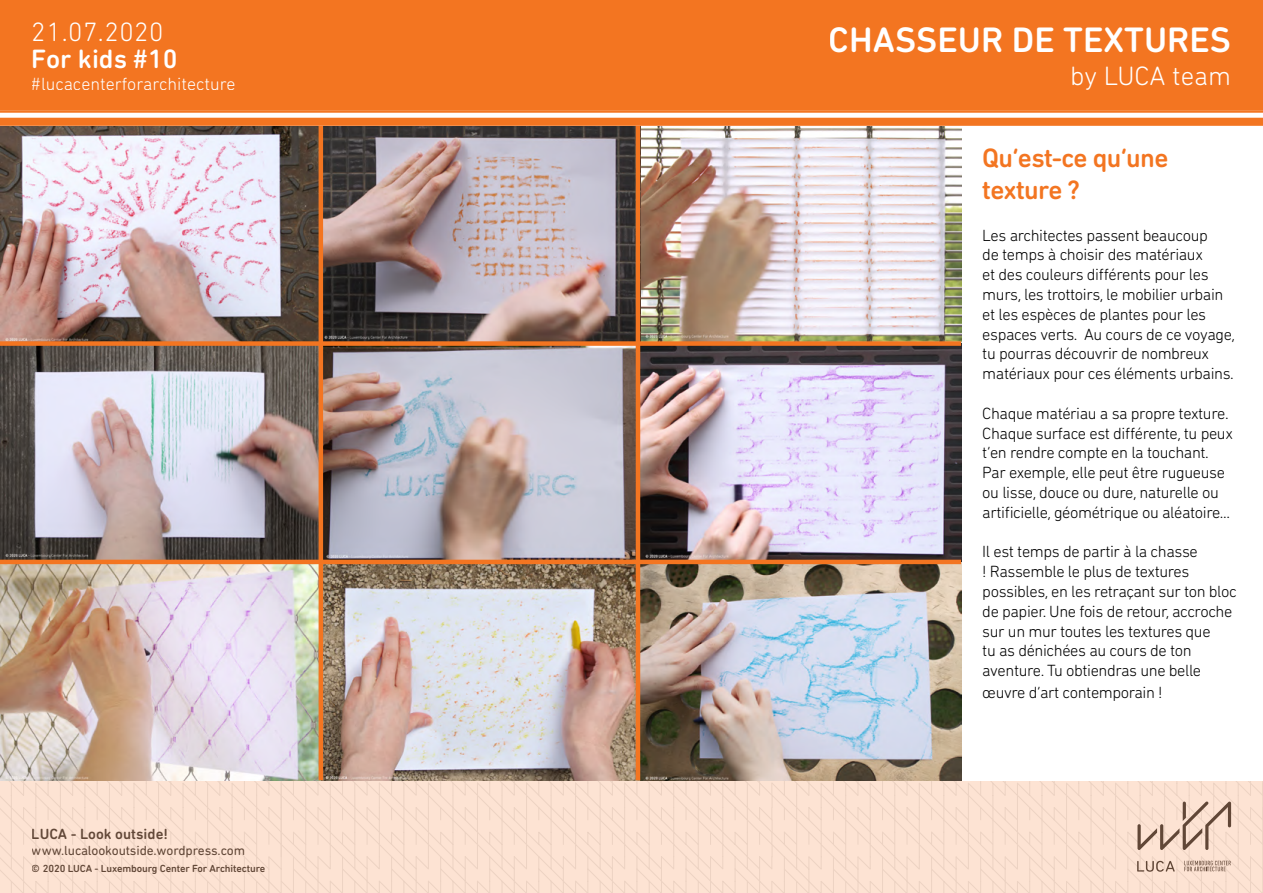
<style>
.page{position:relative;width:1263px;height:893px;background:#fff}
.page>*{position:absolute;margin:0;border:0;box-sizing:border-box;transform-origin:0 0}
.t1{font:500 36px "DIN Next Rounded LT Pro";color:#fff}
.t2{font:500 27px/32.4px "DIN Next Rounded LT Pro";letter-spacing:-.025em;color:#f37521}
.t3{font:300 27px "DIN Next Rounded LT Pro";color:#fff}
.t4{font:500 27px "DIN Next Rounded LT Pro";color:#fff}
.t5{font:300 18px "DIN Next Rounded LT Pro";color:#fff}
.t6{font:300 16.5px/19.8px "DIN Next Rounded LT Pro";letter-spacing:-.025em;color:#000}
.t7{font:500 15px "DIN Next Rounded LT Pro";color:#4d4d4d}
.t8{font:13.5px "DIN Next Rounded LT Pro";letter-spacing:-.01em;color:#4d4d4d}
.t9{font:500 10.5px "DIN Next Rounded LT Pro";letter-spacing:-.01em;color:#4d4d4d}
</style>
<div class="page">
<svg style="left:772px;top:780px;width:491px;height:113px;background:#fae0d0"></svg>
<svg style="left:282px;top:780px;width:490px;height:14px;background:#f2d9c9"></svg>
<svg style="left:282px;top:794px;width:490px;height:99px;background:#fae0d0"></svg>
<svg style="left:0;top:780px;width:282px;height:113px;background:#fae0d0"></svg>
<svg style="left:1184px;top:861px;width:47px;height:10px"></svg>
<svg style="left:1137px;top:861px;width:38px;height:11px"></svg>
<svg style="left:1137px;top:801px;width:94px;height:49px;background:#ddc3b3"></svg>
<img style="left:1px;top:125px;width:960px;height:216px">
<img style="left:1px;top:564px;width:960px;height:216px">
<img style="left:640px;top:346px;width:321px;height:214px">
<img style="left:323px;top:346px;width:313px;height:214px">
<img style="left:1px;top:346px;width:318px;height:214px">
<hr style="left:636px;top:125px;width:4px;height:655px;background:#f37521">
<hr style="left:319px;top:125px;width:4px;height:655px;background:#f37521">
<div style="left:0;top:341px;width:961px;height:5px;background:#f37521"></div>
<hr style="left:0;top:560px;width:961px;height:4px;background:#f37521">
<div style="left:0;top:0;width:1263px;height:125px;background:#f37521"></div>
<svg style="left:0;top:113px;width:1263px;height:5px;background:#fef7f2"></svg>
<h2 class="t3" style="left:32px;top:16px;width:133px">21.07.2020</h2>
<h2 class="t4" style="left:32px;top:43px;width:147px">For kids #10</h2>
<p class="t5" style="left:32px;top:73px;width:205px">#lucacenterforarchitecture</p>
<p class="t7" style="left:32px;top:825px;width:138px">LUCA - Look outside!</p>
<p class="t8" style="left:32px;top:843px;width:215px">www.lucalookoutside.wordpress.com</p>
<p class="t9" style="left:32px;top:862px;width:235px">© 2020 LUCA - Luxembourg Center For Architecture</p>
<h1 class="t1" style="left:829px;top:19px;width:404px">Chasseur de textures</h1>
<h2 class="t3" style="left:1070px;top:60px;width:162px">by LUCA team</h2>
<h2 class="t2" style="left:982px;top:141px;width:188px">Qu’est-ce qu’une texture ?</h2>
<p class="t6" style="left:982px;top:225px;width:254px">Les architectes passent beaucoup<br>de temps à choisir des matériaux<br>et des couleurs différents pour les murs, les trottoirs, le mobilier urbain et les espèces de plantes pour les espaces verts. Au cours de ce voyage, tu pourras découvrir de nombreux matériaux pour ces éléments urbains.</p>
<p class="t6" style="left:982px;top:403px;width:252px">Chaque matériau a sa propre texture.<br>Chaque surface est différente, tu peux t’en rendre compte en la touchant.<br>Par exemple, elle peut être rugueuse ou lisse, douce ou dure, naturelle ou artificielle, géométrique ou aléatoire...</p>
<p class="t6" style="left:982px;top:542px;width:256px">Il est temps de partir à la chasse<br>! Rassemble le plus de textures possibles, en les retraçant sur ton bloc de papier. Une fois de retour, accroche sur un mur toutes les textures que<br>tu as dénichées au cours de ton aventure. Tu obtiendras une belle</p>
<p class="t6" style="left:982px;top:682px;width:182px">œuvre d’art contemporain !</p>
</div>
